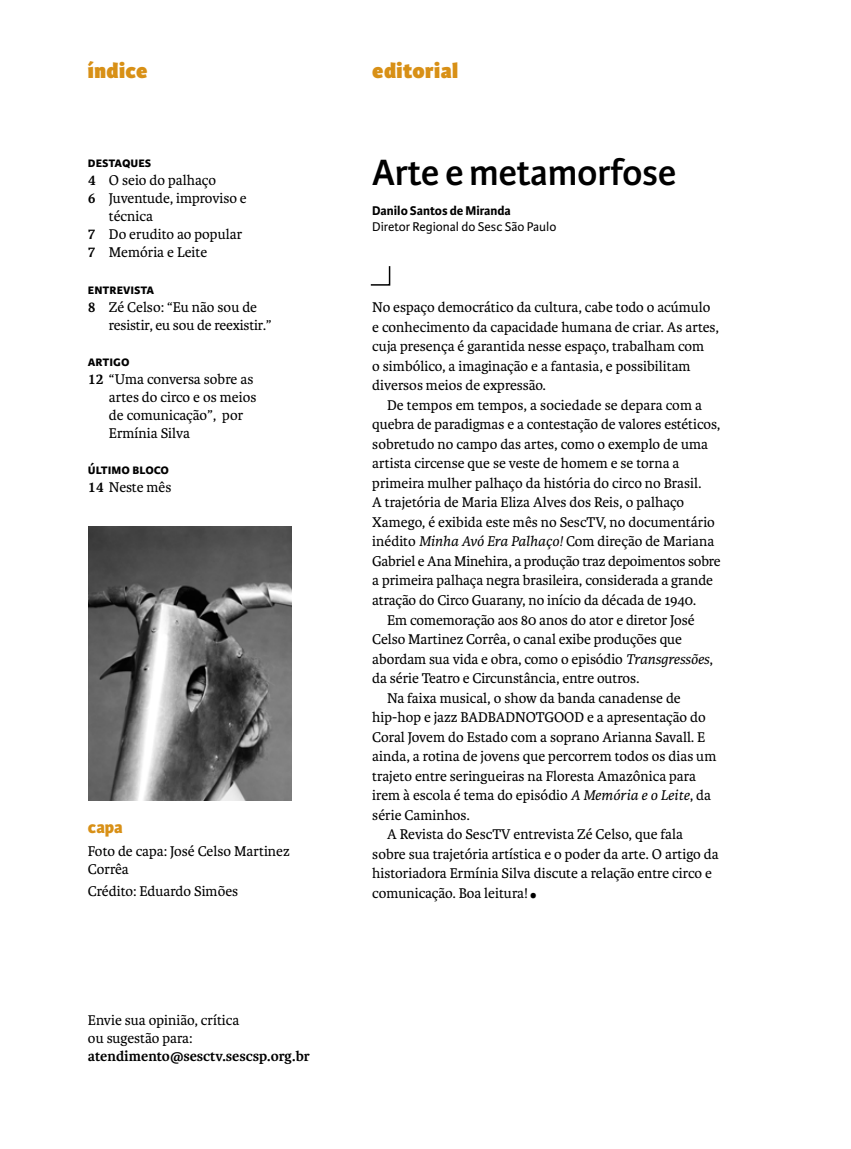
<style>
.page{position:relative;width:851px;height:1149px;background:#fff}
.page>*{position:absolute;margin:0;border:0;box-sizing:border-box;transform-origin:0 0}
.t1{font:48px "Karmina";color:#000;scale:.9 1}
.t2{font:600 39px "Karmina Sans";letter-spacing:-.01em;color:#000}
.t3{font:800 22.5px "Karmina Sans";letter-spacing:.02em;color:#d89016}
.t4{font:800 18px "Karmina Sans";color:#d89016}
.t5{font:15px/18px "Karmina";color:#000}
.t6{font:700 15px "Karmina Sans";color:#000}
.t7{font:700 15px "Karmina";color:#000}
.t8{font:13.5px "Karmina Sans";color:#000}
.t9{font:700 13.5px "Karmina Sans";color:#000}
.s1{font-weight:700}
.s2{font-style:italic}
</style>
<div class="page">
<svg style="left:370px;top:266px;width:21px;height:20px"></svg>
<img style="left:89px;top:526px;width:202px;height:274px">
<h3 class="t3" style="left:88px;top:57px;width:61px">índice</h3>
<h3 class="t3" style="left:372px;top:57px;width:87px">editorial</h3>
<p class="t6" style="left:88px;top:154px;width:65px">destaques</p>
<p class="t5" style="left:88px;top:172px;width:130px"><span class="s1">4</span> O seio do palhaço</p>
<p class="t5" style="left:88px;top:190px;width:160px"><span class="s1">6</span> Juventude, improviso e</p>
<p class="t5" style="left:109px;top:208px;width:45px">técnica</p>
<p class="t5" style="left:88px;top:226px;width:156px"><span class="s1">7</span> Do erudito ao popular</p>
<p class="t5" style="left:88px;top:244px;width:121px"><span class="s1">7</span> Memória e Leite</p>
<p class="t6" style="left:88px;top:280px;width:68px">entrevista</p>
<p class="t5" style="left:109px;top:298px;width:164px;text-indent:-21px"><span class="s1">8</span> Zé Celso: “Eu não sou de resistir, eu sou de reexistir.”</p>
<p class="t6" style="left:88px;top:352px;width:43px">artigo</p>
<p class="t5" style="left:109px;top:370px;width:149px;text-indent:-21px"><span class="s1">12</span> “Uma conversa sobre as artes do circo e os meios de comunicação”, por<br>Ermínia Silva</p>
<p class="t6" style="left:88px;top:460px;width:83px">Último Bloco</p>
<p class="t5" style="left:88px;top:478px;width:85px"><span class="s1">14</span> Neste mês</p>
<p class="t4" style="left:88px;top:816px;width:36px">capa</p>
<p class="t5" style="left:88px;top:841px;width:203px">Foto de capa: José Celso Martinez<br>Corrêa</p>
<p class="t5" style="left:88px;top:882px;width:152px">Crédito: Eduardo Simões</p>
<p class="t5" style="left:88px;top:1010px;width:153px">Envie sua opinião, crítica ou sugestão para:</p>
<p class="t7" style="left:88px;top:1047px;width:223px">atendimento@sesctv.sescsp.org.br</p>
<h2 class="t2" style="left:372px;top:151px;width:305px">Arte e metamorfose</h2>
<p class="t9" style="left:372px;top:202px;width:140px">Danilo Santos de Miranda</p>
<p class="t8" style="left:372px;top:219px;width:185px">Diretor Regional do Sesc São Paulo</p>
<p class="t5" style="left:372px;top:298px;width:348px;line-height:19.5px">No espaço democrático da cultura, cabe todo o acúmulo e conhecimento da capacidade humana de criar. As artes, cuja presença é garantida nesse espaço, trabalham com<br>o simbólico, a imaginação e a fantasia, e possibilitam diversos meios de expressão.</p>
<p class="t5" style="left:387px;top:396px;width:316px">De tempos em tempos, a sociedade se depara com a</p>
<p class="t5" style="left:372px;top:415px;width:350px">quebra de paradigmas e a contestação de valores estéticos,</p>
<p class="t5" style="left:372px;top:435px;width:337px">sobretudo no campo das artes, como o exemplo de uma</p>
<p class="t5" style="left:372px;top:454px;width:309px">artista circense que se veste de homem e se torna a</p>
<p class="t5" style="left:372px;top:474px;width:330px">primeira mulher palhaço da história do circo no Brasil.</p>
<p class="t5" style="left:372px;top:493px;width:313px">A trajetória de Maria Eliza Alves dos Reis, o palhaço</p>
<p class="t5" style="left:372px;top:513px;width:344px">Xamego, é exibida este mês no SescTV, no documentário</p>
<p class="t5" style="left:372px;top:532px;width:343px">inédito <span class="s2">Minha Avó Era Palhaço!</span> Com direção de Mariana</p>
<p class="t5" style="left:372px;top:552px;width:350px">Gabriel e Ana Minehira, a produção traz depoimentos sobre</p>
<p class="t5" style="left:372px;top:571px;width:342px">a primeira palhaça negra brasileira, considerada a grande</p>
<p class="t5" style="left:372px;top:591px;width:325px">atração do Circo Guarany, no início da década de 1940.</p>
<p class="t5" style="left:387px;top:610px;width:309px">Em comemoração aos 80 anos do ator e diretor José</p>
<p class="t5" style="left:372px;top:630px;width:311px">Celso Martinez Corrêa, o canal exibe produções que</p>
<p class="t5" style="left:372px;top:649px;width:342px">abordam sua vida e obra, como o episódio <span class="s2">Transgressões</span>,</p>
<p class="t5" style="left:372px;top:669px;width:268px">da série Teatro e Circunstância, entre outros.</p>
<p class="t5" style="left:387px;top:688px;width:295px">Na faixa musical, o show da banda canadense de</p>
<p class="t5" style="left:372px;top:708px;width:335px">hip-hop e jazz BADBADNOTGOOD e a apresentação do</p>
<p class="t5" style="left:372px;top:727px;width:334px">Coral Jovem do Estado com a soprano Arianna Savall. E</p>
<p class="t5" style="left:372px;top:747px;width:345px">ainda, a rotina de jovens que percorrem todos os dias um</p>
<p class="t5" style="left:372px;top:766px;width:325px">trajeto entre seringueiras na Floresta Amazônica para</p>
<p class="t5" style="left:372px;top:786px;width:340px">irem à escola é tema do episódio <span class="s2">A Memória e o Leite</span>, da</p>
<p class="t5" style="left:372px;top:805px;width:99px">série Caminhos.</p>
<p class="t5" style="left:387px;top:825px;width:297px">A Revista do SescTV entrevista Zé Celso, que fala</p>
<p class="t5" style="left:372px;top:844px;width:348px">sobre sua trajetória artística e o poder da arte. O artigo da</p>
<p class="t5" style="left:372px;top:864px;width:341px">historiadora Ermínia Silva discute a relação entre circo e</p>
<p class="t5" style="left:372px;top:883px;width:157px">comunicação. Boa leitura!</p>
<h1 class="t1" style="left:528px;top:855px;width:12px">.</h1>
</div>
